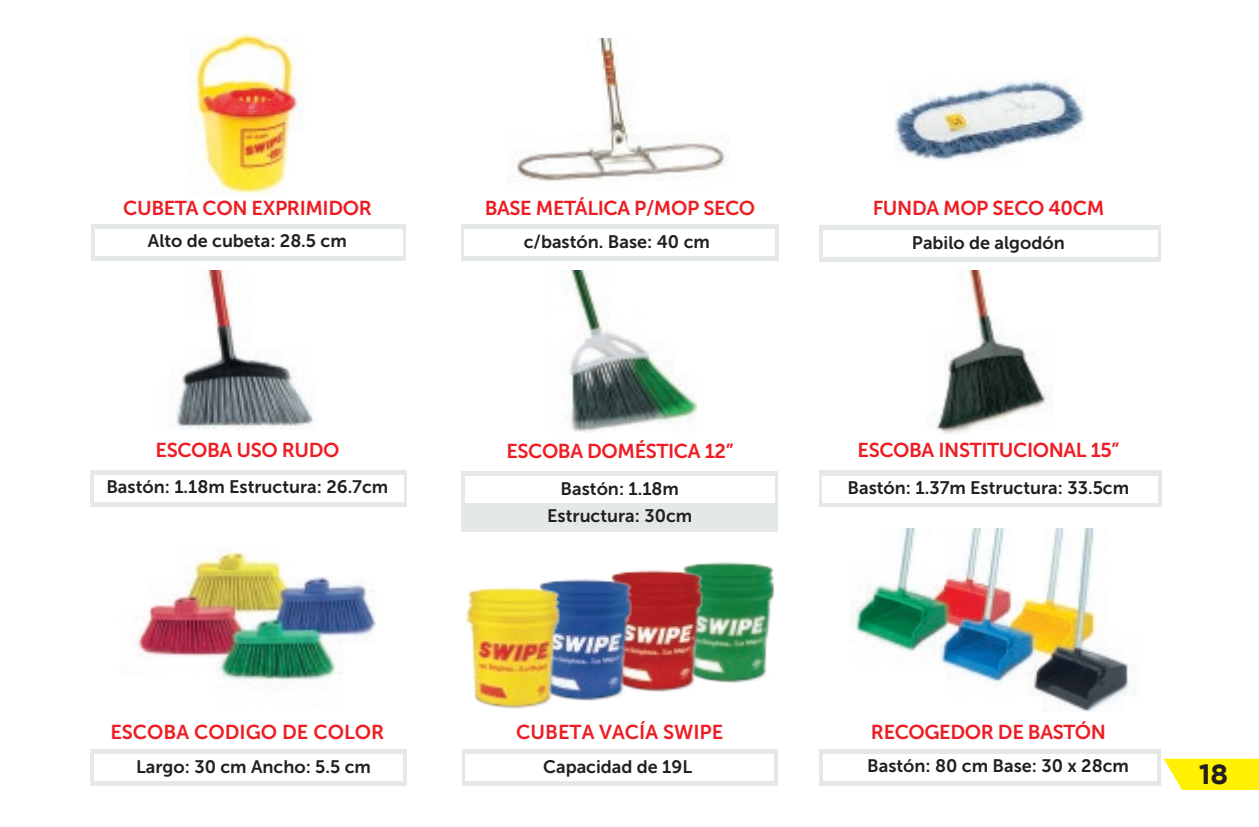
<style>
.page{position:relative;width:1259px;height:827px;background:#fff}
.page>*{position:absolute;margin:0;border:0;box-sizing:border-box;transform-origin:0 0}
.t1{font:700 28px "Gotham";color:#231f20}
.t2{font:20px "Museo Sans 700";letter-spacing:-.02em;color:#ee1d23}
.t3{font:20px "Museo Sans 700";color:#ee1d23}
.t4{font:18px/27.2px "Museo Sans 700";color:#231f20;text-align:center}
</style>
<div class="page">
<img style="left:176px;top:270px;width:138px;height:159px">
<svg style="left:1163px;top:758px;width:95px;height:31px"></svg>
<img style="left:852px;top:528px;width:286px;height:182px">
<img style="left:935px;top:270px;width:116px;height:164px">
<img style="left:569px;top:270px;width:127px;height:162px">
<div style="left:461px;top:471px;width:316px;height:60px;background:#e4e8e8"></div>
<div style="left:465px;top:476px;width:309px;height:26px;background:#fff"></div>
<div style="left:818px;top:470px;width:343px;height:37px;background:#e4e8e8"></div>
<div style="left:822px;top:475px;width:335px;height:27px;background:#fff"></div>
<div style="left:90px;top:470px;width:317px;height:36px;background:#e4e8e8"></div>
<div style="left:94px;top:475px;width:309px;height:26px;background:#fff"></div>
<div style="left:819px;top:748px;width:341px;height:37px;background:#e4e8e8"></div>
<div style="left:823px;top:754px;width:333px;height:26px;background:#fff"></div>
<img style="left:137px;top:551px;width:239px;height:137px">
<img style="left:195px;top:35px;width:108px;height:159px">
<div style="left:91px;top:224px;width:315px;height:37px;background:#e4e8e8"></div>
<div style="left:95px;top:229px;width:307px;height:26px;background:#fff"></div>
<img style="left:894px;top:80px;width:191px;height:81px">
<img style="left:512px;top:39px;width:215px;height:142px">
<div style="left:461px;top:224px;width:317px;height:36px;background:#e4e8e8"></div>
<div style="left:464px;top:229px;width:310px;height:26px;background:#fff"></div>
<div style="left:819px;top:225px;width:341px;height:36px;background:#e4e8e8"></div>
<div style="left:822px;top:230px;width:334px;height:26px;background:#fff"></div>
<div style="left:462px;top:749px;width:315px;height:36px;background:#e4e8e8"></div>
<div style="left:465px;top:754px;width:308px;height:26px;background:#fff"></div>
<div style="left:91px;top:749px;width:315px;height:36px;background:#e4e8e8"></div>
<div style="left:94px;top:754px;width:309px;height:26px;background:#fff"></div>
<img style="left:709px;top:562px;width:66px;height:121px">
<img style="left:638px;top:562px;width:71px;height:130px">
<img style="left:566px;top:570px;width:72px;height:131px">
<img style="left:465px;top:579px;width:101px;height:130px">
<p class="t2" style="left:123px;top:197px;width:250px">CUBETA CON EXPRIMIDOR</p>
<p class="t4" style="left:148px;top:227px;width:200px">Alto de cubeta: 28.5 cm</p>
<p class="t2" style="left:156px;top:439px;width:185px">ESCOBA USO RUDO</p>
<p class="t4" style="left:106px;top:473px;width:283px">Bastón: 1.18m Estructura: 26.7cm</p>
<p class="t3" style="left:110px;top:720px;width:275px">ESCOBA CODIGO DE COLOR</p>
<p class="t4" style="left:136px;top:753px;width:236px">Largo: 30 cm Ancho: 5.5 cm</p>
<p class="t2" style="left:484px;top:197px;width:272px">BASE METÁLICA P/MOP SECO</p>
<p class="t4" style="left:523px;top:228px;width:187px">c/bastón. Base: 40 cm</p>
<p class="t2" style="left:506px;top:439px;width:229px">ESCOBA DOMÉSTICA 12”</p>
<p class="t4" style="left:547px;top:475px;width:147px">Bastón: 1.18m<br>Estructura: 30cm</p>
<p class="t3" style="left:516px;top:720px;width:209px">CUBETA VACÍA SWIPE</p>
<p class="t4" style="left:543px;top:753px;width:150px">Capacidad de 19L</p>
<p class="t2" style="left:872px;top:197px;width:233px">FUNDA MOP SECO 40CM</p>
<p class="t4" style="left:911px;top:229px;width:154px">Pabilo de algodón</p>
<p class="t2" style="left:857px;top:439px;width:263px">ESCOBA INSTITUCIONAL 15”</p>
<p class="t4" style="left:847px;top:473px;width:283px">Bastón: 1.37m Estructura: 33.5cm</p>
<p class="t2" style="left:870px;top:720px;width:237px">RECOGEDOR DE BASTÓN</p>
<p class="t4" style="left:866px;top:751px;width:263px">Bastón: 80 cm Base: 30 x 28cm</p>
<h1 class="t1" style="left:1198px;top:757px;width:31px">18</h1>
</div>
